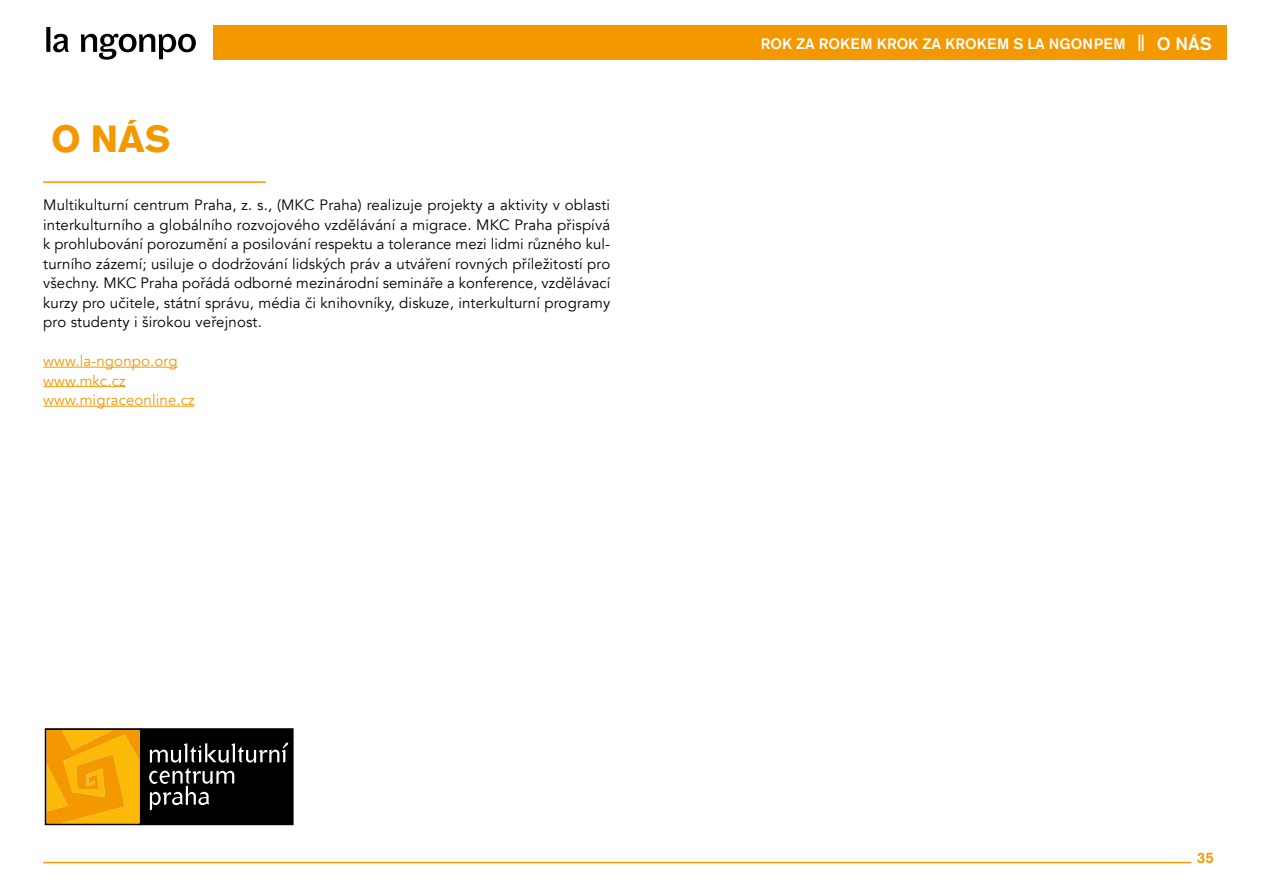
<style>
.page{position:relative;width:1263px;height:893px;background:#fff}
.page>*{position:absolute;margin:0;border:0;box-sizing:border-box;transform-origin:0 0}
.t1{font:700 37.5px "Akzidenz Grotesk BECE";color:#f49800}
.t2{font:15px/19.5px "Avenir";letter-spacing:.01em;color:#000;text-align:justify}
.t3{font:15px/19.5px "Avenir";letter-spacing:.01em;color:#f49800}
.t4{font:500 15px "Akzidenz Grotesk BECE";color:#fff}
.t5{font:500 15px "Akzidenz Grotesk BECE";color:#f49800}
.s1{font-size:16.5px}
.s2{font-size:18px}
</style>
<div class="page">
<div style="left:214px;top:26px;width:1013px;height:34px;background:#f49800"></div>
<svg style="left:46px;top:27px;width:150px;height:33px"></svg>
<hr style="left:43px;top:862px;width:1148px;height:1px;background:#f49800">
<hr style="left:43px;top:367px;width:135px;height:1px;background:#f49800">
<hr style="left:43px;top:386px;width:82px;height:1px;background:#f49800">
<hr style="left:43px;top:406px;width:152px;height:1px;background:#f49800">
<hr style="left:43px;top:181px;width:223px;height:2px;background:#f49800">
<div style="left:141px;top:729px;width:152px;height:95px;background:#000"></div>
<div style="left:140px;top:728px;width:154px;height:97px;border:2px solid #000"></div>
<svg style="left:149px;top:742px;width:139px;height:68px"></svg>
<div style="left:45px;top:728px;width:96px;height:97px;border:2px solid #000"></div>
<svg style="left:47px;top:730px;width:93px;height:93px;background:#f7a906"></svg>
<h1 class="t1" style="left:51px;top:117px;width:121px">O NÁS</h1>
<p class="t2" style="left:43px;top:195px;width:569px">Multikulturní centrum Praha, z. s., (MKC Praha) realizuje projekty a aktivity v oblasti interkulturního a globálního rozvojového vzdělávání a migrace. MKC Praha přispívá k prohlubování porozumění a posilování respektu a tolerance mezi lidmi různého kul&shy;turního zázemí; usiluje o dodržování lidských práv a utváření rovných příležitostí pro všechny. MKC Praha pořádá odborné mezinárodní semináře a konference, vzdělávací kurzy pro učitele, státní správu, média či knihovníky, diskuze, interkulturní programy pro studenty i širokou veřejnost.</p>
<p class="t3" style="left:43px;top:351px;width:153px">www.la-ngonpo.org www.mkc.cz www.migraceonline.cz</p>
<p class="t4" style="left:761px;top:35px;width:453px">ROK ZA ROKEM KROK ZA KROKEM S LA NGONPEM <span class="s1">||</span> <span class="s2">O NÁS</span></p>
<p class="t5" style="left:1197px;top:849px;width:19px">35</p>
</div>
